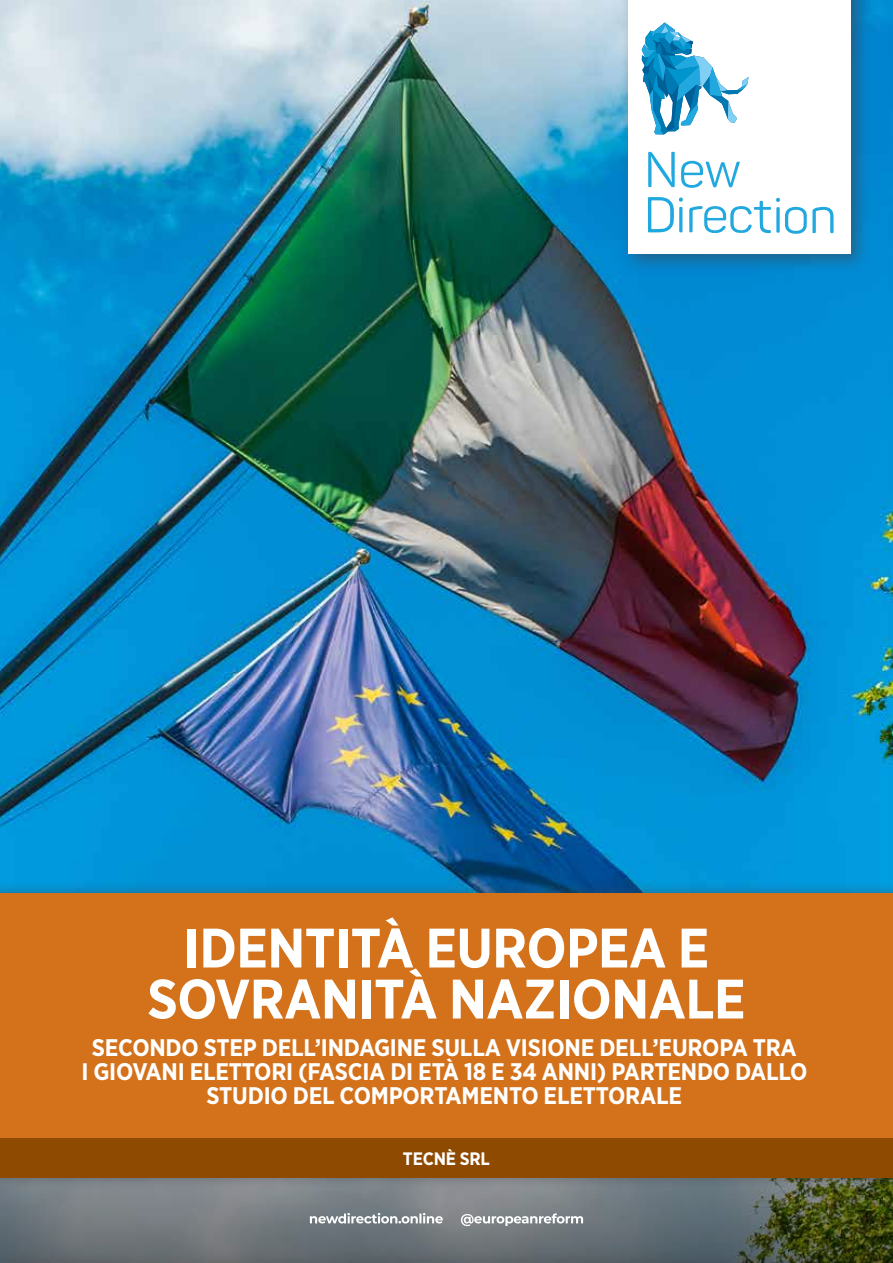
<style>
.page{position:relative;width:893px;height:1263px;background:#fff}
.page>*{position:absolute;margin:0;border:0;box-sizing:border-box;transform-origin:0 0}
.t1{font:700 55.5px/51px "Gotham Narrow";letter-spacing:-.01em;color:#fff;text-align:center}
.t2{font:700 24px/24px "Gotham Narrow";letter-spacing:-.01em;color:#fff;text-align:center}
.t3{font:700 18px "Gotham Narrow";letter-spacing:-.01em;color:#fff}
</style>
<div class="page">
<img style="left:0;top:0;width:893px;height:882px">
<svg style="left:0;top:1189px;width:893px;height:74px;background:#666e6c"></svg>
<div style="left:619px;top:0;width:251px;height:273px;background:#414042;opacity:.5"></div>
<div style="left:628px;top:0;width:222px;height:253px;background:#fff"></div>
<div style="left:0;top:882px;width:893px;height:307px;background:#414042;opacity:.5"></div>
<div style="left:0;top:1138px;width:893px;height:40px;background:#8f4a02"></div>
<div style="left:0;top:893px;width:893px;height:245px;background:#d4711b"></div>
<svg style="left:310px;top:1213px;width:273px;height:13px"></svg>
<svg style="left:642px;top:22px;width:107px;height:112px"></svg>
<svg style="left:648px;top:152px;width:27px;height:36px"></svg>
<svg style="left:681px;top:160px;width:59px;height:28px"></svg>
<svg style="left:689px;top:198px;width:144px;height:36px"></svg>
<svg style="left:648px;top:197px;width:35px;height:36px"></svg>
<h1 class="t1" style="left:147px;top:922px;width:600px">IDENTITÀ EUROPEA E<br>SOVRANITÀ NAZIONALE</h1>
<p class="t2" style="left:81px;top:1035px;width:727px">SECONDO STEP DELL’INDAGINE SULLA VISIONE DELL’EUROPA TRA<br>I GIOVANI ELETTORI (FASCIA DI ETÀ 18 E 34 ANNI) PARTENDO DALLO<br>STUDIO DEL COMPORTAMENTO ELETTORALE</p>
<p class="t3" style="left:403px;top:1147px;width:89px">TECNÈ SRL</p>
</div>
